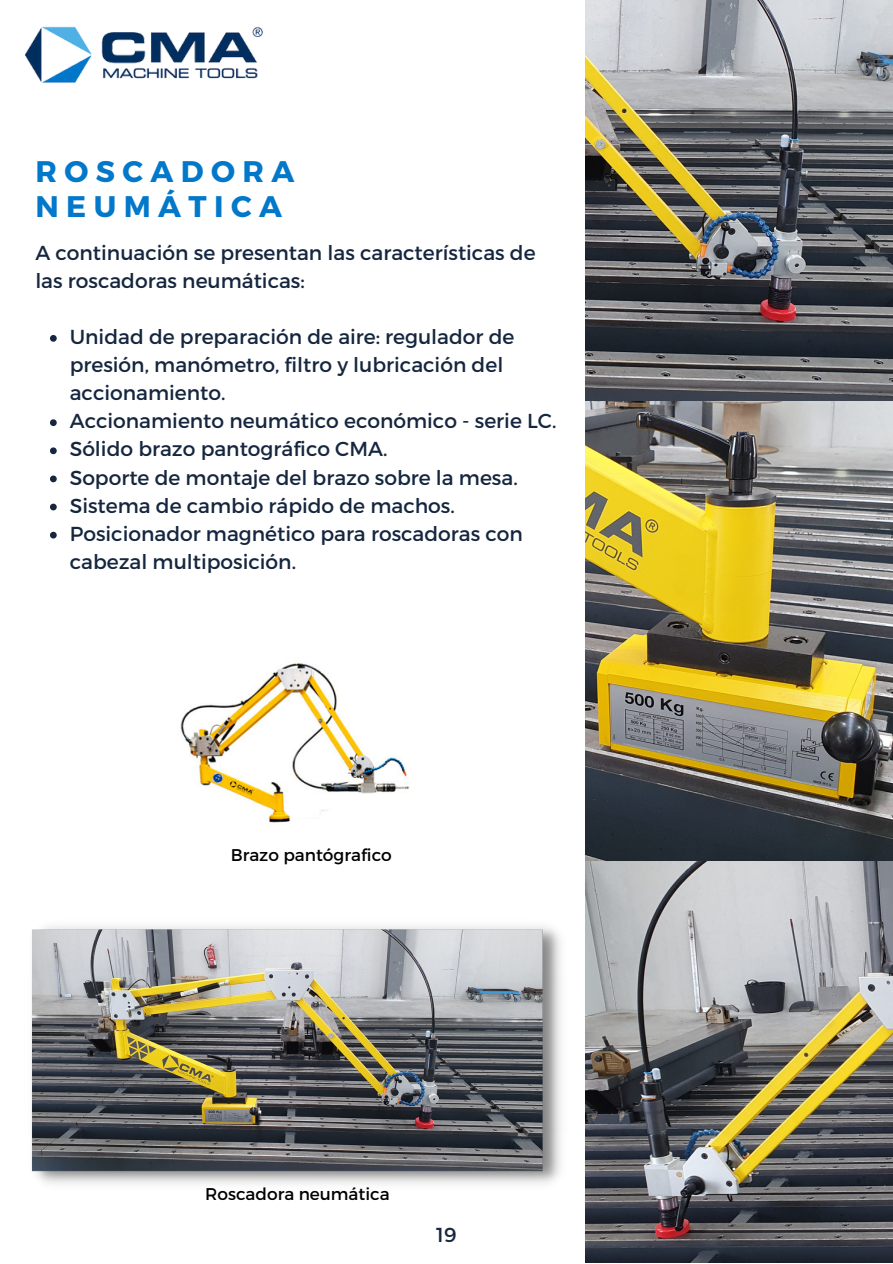
<style>
.page{position:relative;width:893px;height:1264px;background:#fff}
.page>*{position:absolute;margin:0;border:0;box-sizing:border-box;transform-origin:0 0}
.t1{font:700 29.7px/34.8px "Montserrat";letter-spacing:.25em;color:#0178ca}
.t2{font:20.25px/28px "Montserrat";color:#15263e}
.t3{font:16.95px "Montserrat";color:#000}
</style>
<div class="page">
<img style="left:585px;top:0;width:307px;height:1262px">
<img style="left:31px;top:926px;width:530px;height:258px">
<img style="left:25px;top:26px;width:238px;height:57px">
<img style="left:180px;top:663px;width:230px;height:160px">
<svg style="left:50px;top:335px;width:7px;height:7px"></svg>
<svg style="left:50px;top:419px;width:7px;height:7px"></svg>
<svg style="left:50px;top:447px;width:7px;height:7px"></svg>
<svg style="left:50px;top:475px;width:7px;height:7px"></svg>
<svg style="left:50px;top:503px;width:7px;height:7px"></svg>
<svg style="left:50px;top:532px;width:7px;height:6px"></svg>
<h1 class="t1" style="left:35px;top:153px;width:260px">ROSCADORA<br>NEUMÁTICA</h1>
<p class="t2" style="left:35px;top:237px;width:501px">A continuación se presentan las características de las roscadoras neumáticas:</p>
<p class="t2" style="left:70px;top:322px;width:488px">Unidad de preparación de aire: regulador de presión, manómetro, filtro y lubricación del accionamiento.<br>Accionamiento neumático económico - serie LC.<br>Sólido brazo pantográfico CMA.<br>Soporte de montaje del brazo sobre la mesa.<br>Sistema de cambio rápido de machos.<br>Posicionador magnético para roscadoras con cabezal multiposición.</p>
<p class="t3" style="left:231px;top:844px;width:163px">Brazo pantógrafico</p>
<p class="t3" style="left:205px;top:1183px;width:186px">Roscadora neumática</p>
<p class="t2" style="left:436px;top:1219px;width:22px">19</p>
</div>
